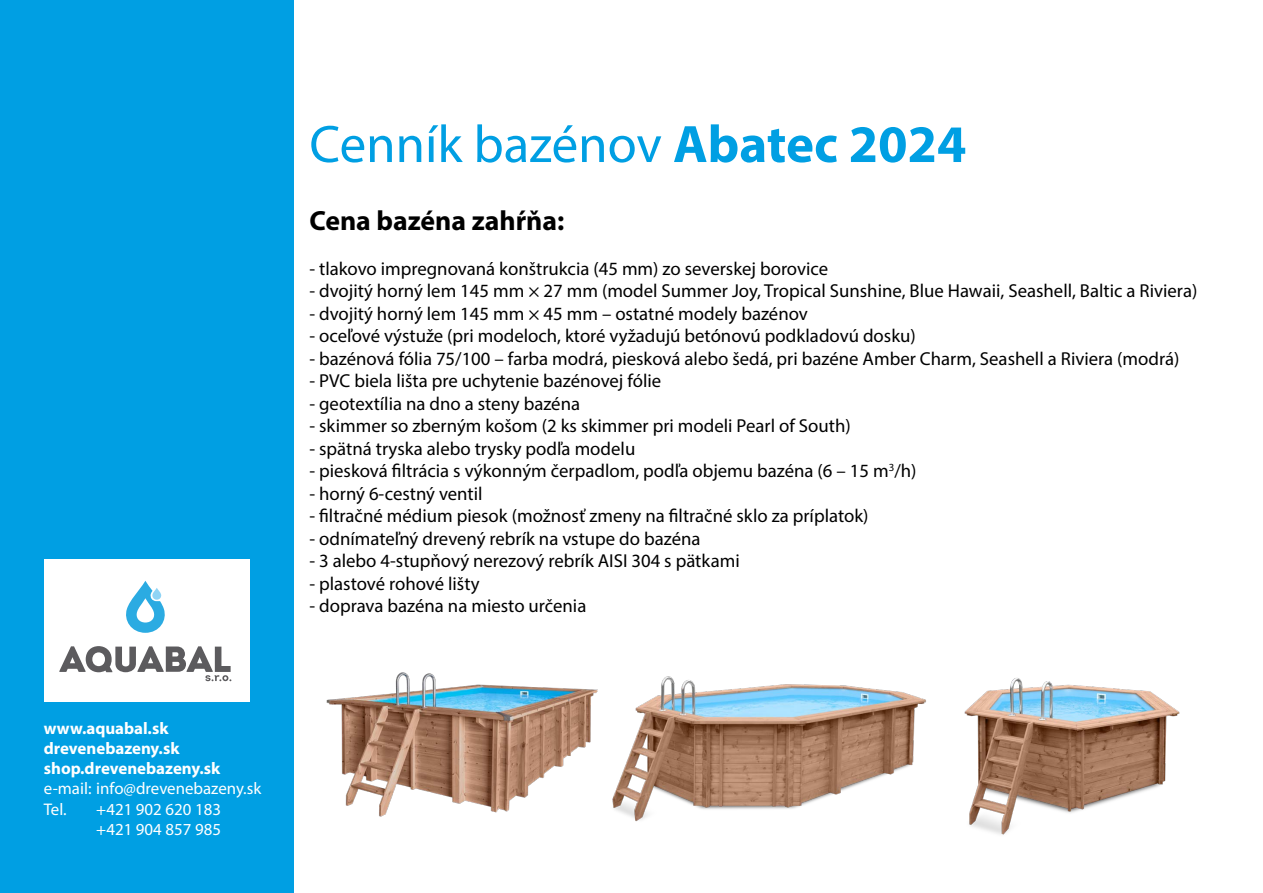
<style>
.page{position:relative;width:1263px;height:893px;background:#fff}
.page>*{position:absolute;margin:0;border:0;box-sizing:border-box;transform-origin:0 0}
.t1{font:52.95px "Myriad Pro";color:#009fe3}
.t2{font:700 27.75px "Myriad Pro";color:#000}
.t3{font:18.75px "Myriad Pro";color:#000}
.t4{font:16.8px/20.2px "Myriad Pro";color:#fff}
.t5{font:700 16.8px/20.2px "Myriad Pro";color:#fff}
.s1{font-weight:700}
</style>
<div class="page">
<div style="left:0;top:0;width:293px;height:893px;background:#009fe3"></div>
<img style="left:326px;top:672px;width:272px;height:145px">
<img style="left:612px;top:676px;width:314px;height:146px">
<img style="left:964px;top:678px;width:216px;height:157px">
<div style="left:44px;top:559px;width:206px;height:142px;background:#fff"></div>
<svg style="left:59px;top:646px;width:172px;height:35px"></svg>
<svg style="left:126px;top:581px;width:39px;height:52px"></svg>
<p class="t5" style="left:44px;top:717px;width:178px">www.aquabal.sk drevenebazeny.sk shop.drevenebazeny.sk</p>
<p class="t4" style="left:44px;top:778px;width:219px">e-mail: info@drevenebazeny.sk<br>Tel.</p>
<p class="t4" style="left:96px;top:799px;width:126px">+421 902 620 183 +421 904 857 985</p>
<h1 class="t1" style="left:309px;top:112px;width:658px">Cenník bazénov <span class="s1">Abatec 2024</span></h1>
<h2 class="t2" style="left:309px;top:202px;width:256px">Cena bazéna zahŕňa:</h2>
<p class="t3" style="left:309px;top:257px;width:520px">- tlakovo impregnovaná konštrukcia (45 mm) zo severskej borovice</p>
<p class="t3" style="left:309px;top:279px;width:889px">- dvojitý horný lem 145 mm × 27 mm (model Summer Joy, Tropical Sunshine, Blue Hawaii, Seashell, Baltic a Riviera)</p>
<p class="t3" style="left:309px;top:302px;width:500px">- dvojitý horný lem 145 mm × 45 mm – ostatné modely bazénov</p>
<p class="t3" style="left:309px;top:324px;width:608px">- oceľové výstuže (pri modeloch, ktoré vyžadujú betónovú podkladovú dosku)</p>
<p class="t3" style="left:309px;top:347px;width:871px">- bazénová fólia 75/100 – farba modrá, piesková alebo šedá, pri bazéne Amber Charm, Seashell a Riviera (modrá)</p>
<p class="t3" style="left:309px;top:369px;width:353px">- PVC biela lišta pre uchytenie bazénovej fólie</p>
<p class="t3" style="left:309px;top:392px;width:272px">- geotextília na dno a steny bazéna</p>
<p class="t3" style="left:309px;top:414px;width:543px">- skimmer so zberným košom (2 ks skimmer pri modeli Pearl of South)</p>
<p class="t3" style="left:309px;top:437px;width:327px">- spätná tryska alebo trysky podľa modelu</p>
<p class="t3" style="left:309px;top:459px;width:609px">- piesková filtrácia s výkonným čerpadlom, podľa objemu bazéna (6 – 15 m<sup>3</sup>/h)</p>
<p class="t3" style="left:309px;top:482px;width:175px">- horný 6-cestný ventil</p>
<p class="t3" style="left:309px;top:504px;width:561px">- filtračné médium piesok (možnosť zmeny na filtračné sklo za príplatok)</p>
<p class="t3" style="left:309px;top:527px;width:393px">- odnímateľný drevený rebrík na vstupe do bazéna</p>
<p class="t3" style="left:309px;top:549px;width:432px">- 3 alebo 4-stupňový nerezový rebrík AISI 304 s pätkami</p>
<p class="t3" style="left:309px;top:572px;width:172px">- plastové rohové lišty</p>
<p class="t3" style="left:309px;top:594px;width:278px">- doprava bazéna na miesto určenia</p>
</div>
